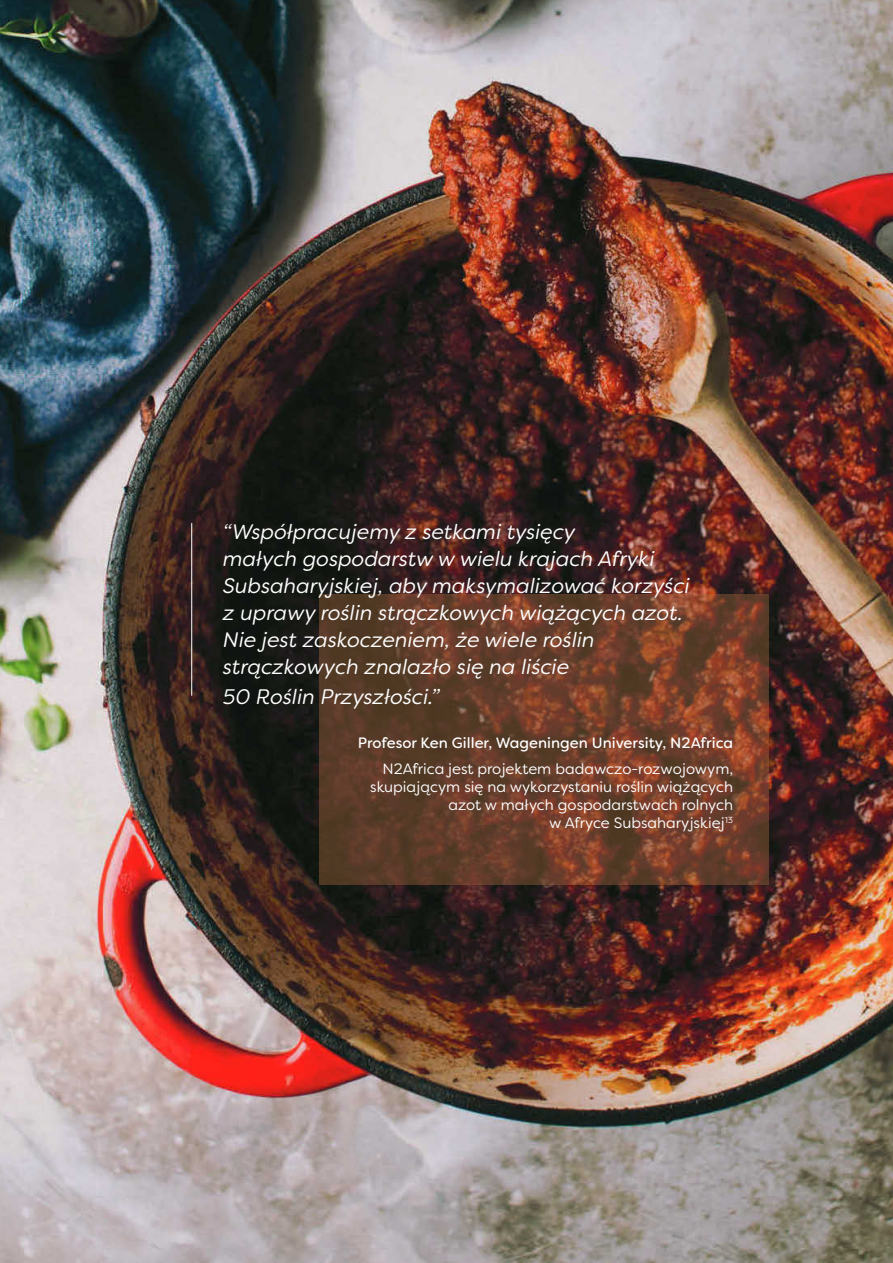
<style>
.page{position:relative;width:893px;height:1263px;background:#fff}
.page>*{position:absolute;margin:0;border:0;box-sizing:border-box;transform-origin:0 0}
.t1{font:italic 21px/27px "Filson Soft";color:#fff}
.t2{font:15px/18px "Filson Soft";color:#fff;text-align:right}
.t3{font:15px "Filson Soft";color:#fff}
</style>
<div class="page">
<img style="left:0;top:0;width:893px;height:1263px">
<hr style="left:191px;top:523px;width:1px;height:173px;background:#fff">
<svg style="left:892px;top:979px;width:1px;height:269px"></svg>
<svg style="left:319px;top:594px;width:449px;height:290px;background:#693e2a"></svg>
<p class="t1" style="left:223px;top:518px;width:468px">“Współpracujemy z setkami tysięcy<br>małych gospodarstw w wielu krajach Afryki Subsaharyjskiej, aby maksymalizować korzyści z uprawy roślin strączkowych wiążących azot.<br>Nie jest zaskoczeniem, że wiele roślin strączkowych znalazło się na liście</p>
<p class="t1" style="left:223px;top:683px;width:218px">50 Roślin Przyszłości.”</p>
<p class="t3" style="left:358px;top:733px;width:377px">Profesor Ken Giller, Wageningen University, N2Africa</p>
<p class="t2" style="left:370px;top:760px;width:364px">N2Africa jest projektem badawczo-rozwojowym, skupiającym się na wykorzystaniu roślin wiążących azot w małych gospodarstwach rolnych<br>w Afryce Subsaharyjskiej<sup>13</sup></p>
</div>
